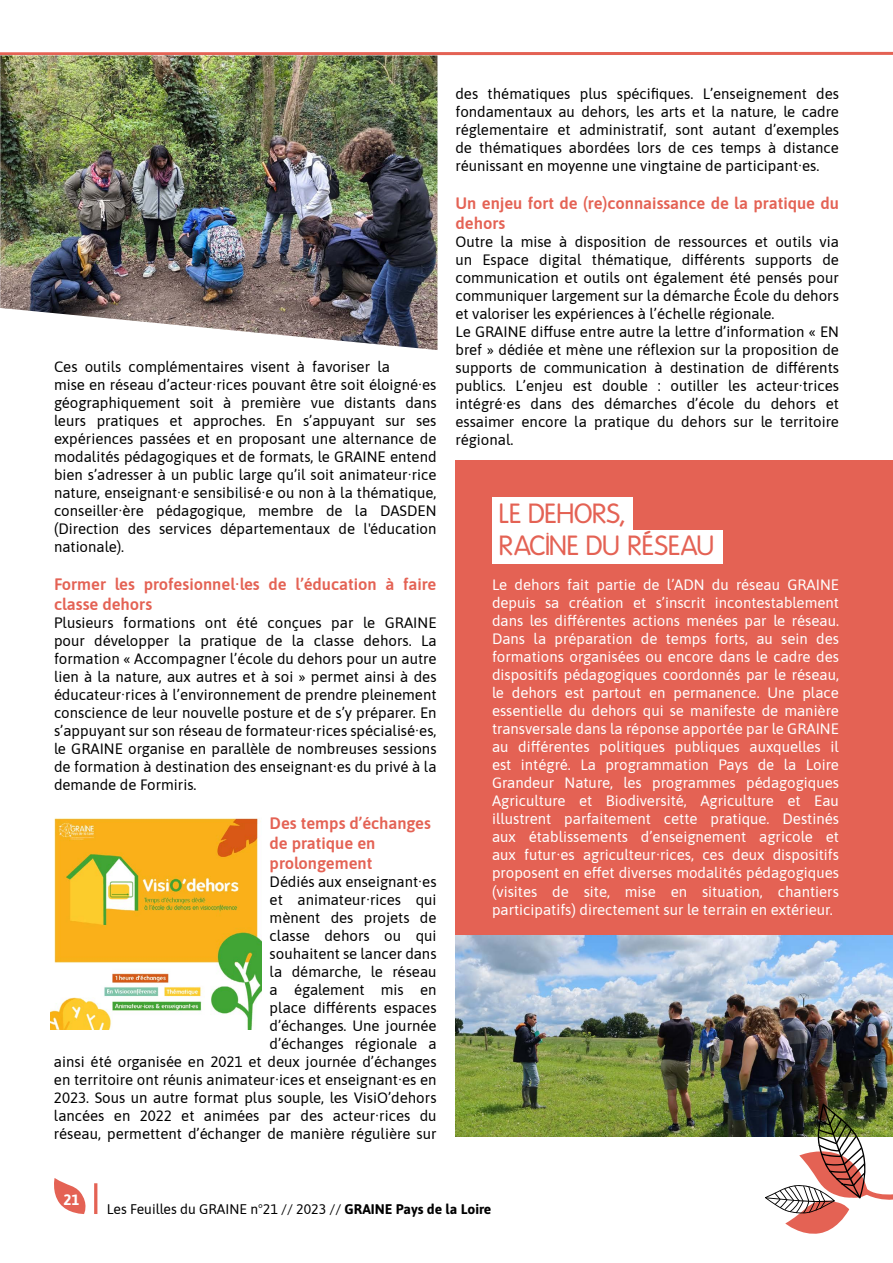
<style>
.page{position:relative;width:893px;height:1263px;background:#fff}
.page>*{position:absolute;margin:0;border:0;box-sizing:border-box;transform-origin:0 0}
.t1{font:27px/32.4px "Folks";letter-spacing:-.03em;color:#e46254}
.t2{font:600 16.5px/19.8px "Asap";color:#e46254}
.t3{font:15px/18px "Asap";color:#000}
.t4{font:15px/18px "Asap";color:#fff;text-align:justify}
.t5{font:700 15px "Asap";color:#fff}
.t6{font:13.95px "Asap";color:#000}
.s1{font-weight:700}
</style>
<div class="page">
<svg style="left:0;top:51px;width:893px;height:6px"></svg>
<svg style="left:54px;top:1178px;width:32px;height:36px"></svg>
<hr style="left:94px;top:1183px;width:3px;height:31px;background:#e46254">
<img style="left:0;top:55px;width:437px;height:295px">
<img style="left:51px;top:818px;width:210px;height:211px">
<div style="left:455px;top:460px;width:438px;height:676px;background:#e46254"></div>
<div style="left:492px;top:497px;width:140px;height:34px;background:#fff"></div>
<div style="left:492px;top:531px;width:230px;height:33px;background:#fff"></div>
<img style="left:455px;top:936px;width:438px;height:200px">
<svg style="left:765px;top:1103px;width:128px;height:131px"></svg>
<p class="t3" style="left:54px;top:357px;width:384px">Ces outils complémentaires visent à favoriser la<br>mise en réseau d’acteur·rices pouvant être soit éloigné·es géographiquement soit à première vue distants dans leurs pratiques et approches. En s’appuyant sur ses expériences passées et en proposant une alternance de modalités pédagogiques et de formats, le GRAINE entend bien s’adresser à un public large qu’il soit animateur·rice nature, enseignant·e sensibilisé·e ou non à la thématique, conseiller·ère pédagogique, membre de la DASDEN (Direction des services départementaux de l'éducation nationale).</p>
<p class="t2" style="left:54px;top:573px;width:384px">Former les profesionnel·les de l’éducation à faire classe dehors</p>
<p class="t3" style="left:54px;top:613px;width:384px;text-align:justify">Plusieurs formations ont été conçues par le GRAINE pour développer la pratique de la classe dehors. La formation « Accompagner l’école du dehors pour un autre lien à la nature, aux autres et à soi » permet ainsi à des éducateur·rices à l’environnement de prendre pleinement conscience de leur nouvelle posture et de s’y préparer. En s’appuyant sur son réseau de formateur·rices spécialisé·es, le GRAINE organise en parallèle de nombreuses sessions de formation à destination des enseignant·es du privé à la demande de Formiris.</p>
<p class="t2" style="left:270px;top:813px;width:163px">Des temps d’échanges de pratique en prolongement</p>
<p class="t3" style="left:54px;top:872px;width:384px;text-align:right">Dédiés aux enseignant·es<br>et animateur·rices qui<br>mènent des projets de<br>classe dehors ou qui<br>souhaitent se lancer dans<br>la démarche, le réseau<br>a également mis en<br>place différents espaces<br>d’échanges. Une journée<br>d’échanges régionale a<br>ainsi été organisée en 2021 et deux journée d’échanges en territoire ont réunis animateur·ices et enseignant·es en 2023. Sous un autre format plus souple, les VisiO’dehors lancées en 2022 et animées par des acteur·rices du réseau, permettent d’échanger de manière régulière sur</p>
<p class="t3" style="left:455px;top:84px;width:385px;text-align:justify">des thématiques plus spécifiques. L’enseignement des fondamentaux au dehors, les arts et la nature, le cadre réglementaire et administratif, sont autant d’exemples de thématiques abordées lors de ces temps à distance réunissant en moyenne une vingtaine de participant·es.</p>
<p class="t2" style="left:455px;top:192px;width:385px">Un enjeu fort de (re)connaissance de la pratique du dehors</p>
<p class="t3" style="left:455px;top:232px;width:385px">Outre la mise à disposition de ressources et outils via un Espace digital thématique, différents supports de communication et outils ont également été pensés pour communiquer largement sur la démarche École du dehors et valoriser les expériences à l’échelle régionale.<br>Le GRAINE diffuse entre autre la lettre d’information « EN bref » dédiée et mène une réflexion sur la proposition de supports de communication à destination de différents publics. L’enjeu est double : outiller les acteur·trices intégré·es dans des démarches d’école du dehors et essaimer encore la pratique du dehors sur le territoire régional.</p>
<h1 class="t1" style="left:499px;top:498px;width:217px">LE DEHORS,<br>RACINE DU RÉSEAU</h1>
<p class="t4" style="left:492px;top:575px;width:348px">Le dehors fait partie de l’ADN du réseau GRAINE depuis sa création et s’inscrit incontestablement dans les différentes actions menées par le réseau.<br>Dans la préparation de temps forts, au sein des formations organisées ou encore dans le cadre des dispositifs pédagogiques coordonnés par le réseau, le dehors est partout en permanence. Une place essentielle du dehors qui se manifeste de manière transversale dans la réponse apportée par le GRAINE au différentes politiques publiques auxquelles il est intégré. La programmation Pays de la Loire Grandeur Nature, les programmes pédagogiques Agriculture et Biodiversité, Agriculture et Eau illustrent parfaitement cette pratique. Destinés aux établissements d’enseignement agricole et aux futur·es agriculteur·rices, ces deux dispositifs proposent en effet diverses modalités pédagogiques (visites de site, mise en situation, chantiers participatifs) directement sur le terrain en extérieur.</p>
<p class="t5" style="left:63px;top:1189px;width:18px">21</p>
<p class="t6" style="left:107px;top:1199px;width:386px">Les Feuilles du GRAINE n°21 // 2023 // <span class="s1">GRAINE Pays de la Loire</span></p>
</div>
